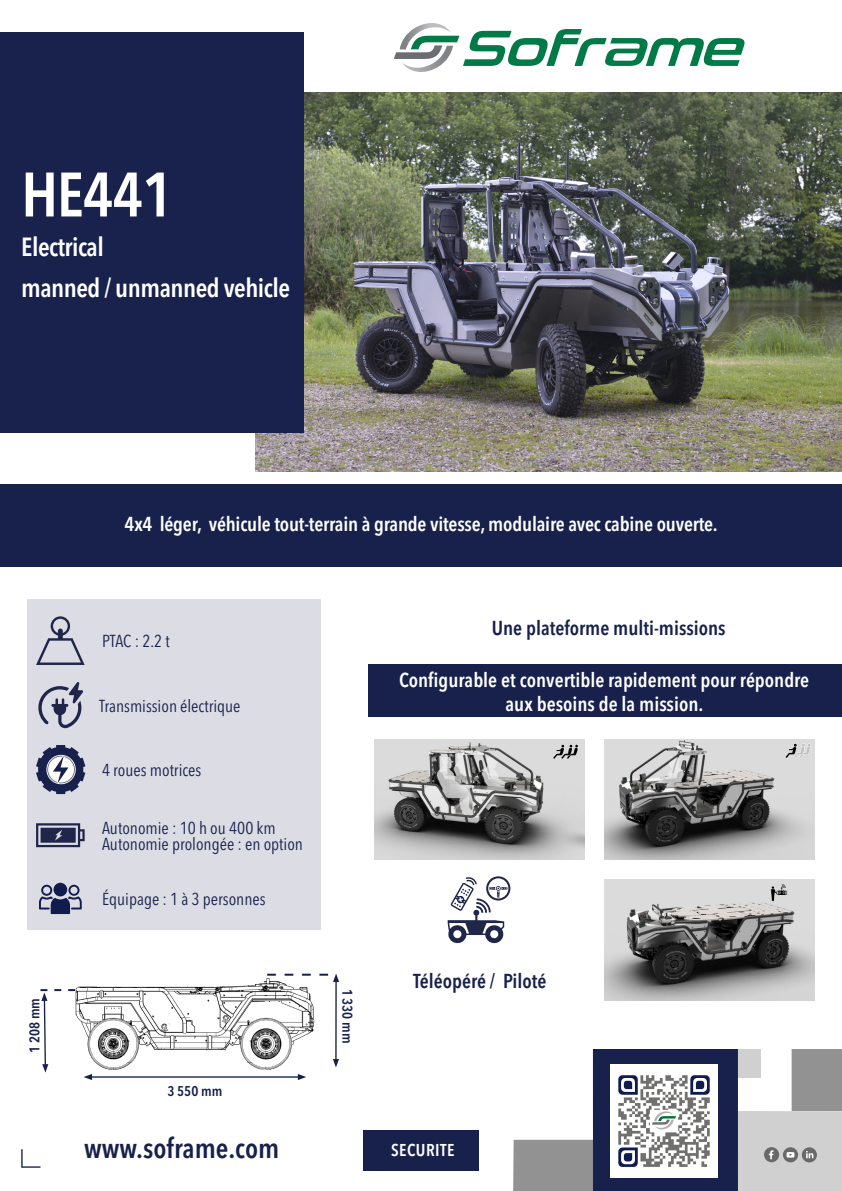
<style>
.page{position:relative;width:842px;height:1191px;background:#fff}
.page>*{position:absolute;margin:0;border:0;box-sizing:border-box;transform-origin:0 0}
.t1{font:600 condensed 62px "Avenir Next LT Pro";letter-spacing:-.02em;color:#fff}
.t2{font:600 condensed 27.7px "Avenir Next LT Pro";color:#17214b}
.t3{font:600 condensed 26px "Avenir Next LT Pro";letter-spacing:-.02em;color:#fff}
.intro{font:600 condensed 20px "Avenir Next LT Pro";letter-spacing:-.01em;color:#fff}
.t4{font:600 condensed 20px "Avenir Next LT Pro";color:#17214b}
.t5{font:condensed 17.2px/16.7px "Avenir Next LT Pro";color:#17214b}
.t6{font:600 condensed 17px "Avenir Next LT Pro";letter-spacing:.025em;color:#fff}
.t7{font:600 condensed 14px "Avenir Next LT Pro";color:#17214b}
</style>
<div class="page">
<div style="left:792px;top:1036px;width:50px;height:75px;background:#929292"></div>
<div style="left:691px;top:1022px;width:70px;height:55px;background:#d0d0d0"></div>
<div style="left:513px;top:1139px;width:80px;height:52px;background:#929292"></div>
<div style="left:593px;top:1046px;width:145px;height:145px;background:#17214b"></div>
<div style="left:421px;top:618px;width:421px;height:431px;background:#fff"></div>
<svg style="left:394px;top:23px;width:350px;height:49px"></svg>
<img style="left:256px;top:92px;width:586px;height:379px">
<div style="left:0;top:484px;width:842px;height:83px;background:#17214b"></div>
<div style="left:0;top:33px;width:303px;height:400px;background:#18224c"></div>
<div style="left:363px;top:1129px;width:116px;height:41px;background:#17214b"></div>
<img style="left:610px;top:1064px;width:108px;height:113px">
<svg style="left:21px;top:1149px;width:19px;height:18px"></svg>
<img style="left:75px;top:978px;width:240px;height:98px">
<hr style="left:90px;top:1076px;width:210px;height:1px;background:#17214b">
<svg style="left:84px;top:1074px;width:8px;height:6px"></svg>
<svg style="left:298px;top:1074px;width:8px;height:6px"></svg>
<hr style="left:335px;top:979px;width:2px;height:82px;background:#17214b">
<svg style="left:333px;top:1059px;width:6px;height:8px"></svg>
<svg style="left:448px;top:876px;width:62px;height:67px"></svg>
<div style="left:27px;top:599px;width:293px;height:330px;background:#dcdde4"></div>
<svg style="left:39px;top:884px;width:43px;height:30px"></svg>
<svg style="left:36px;top:616px;width:49px;height:49px"></svg>
<svg style="left:36px;top:823px;width:49px;height:24px"></svg>
<svg style="left:38px;top:682px;width:45px;height:46px"></svg>
<svg style="left:36px;top:745px;width:49px;height:49px"></svg>
<div style="left:368px;top:665px;width:474px;height:52px;background:#17214b"></div>
<svg style="left:267px;top:973px;width:72px;height:9px"></svg>
<svg style="left:40px;top:989px;width:35px;height:83px"></svg>
<svg style="left:738px;top:1111px;width:104px;height:80px;background:#cacaca"></svg>
<img style="left:375px;top:739px;width:209px;height:121px">
<img style="left:604px;top:739px;width:210px;height:121px">
<img style="left:605px;top:879px;width:209px;height:121px">
<p class="t1" style="left:21px;top:157px;width:153px">HE441</p>
<p class="t3" style="left:21px;top:231px;width:84px">Electrical</p>
<p class="t3" style="left:21px;top:271px;width:270px">manned / unmanned vehicle</p>
<p class="intro" style="left:125px;top:512px;width:595px">4x4 léger, véhicule tout-terrain à grande vitesse, modulaire avec cabine ouverte.</p>
<p class="t7" style="left:26px;top:1052px;width:56px;rotate:-90deg">1 208 mm</p>
<p class="t5" style="left:102px;top:633px;width:69px">PTAC : 2.2 t</p>
<p class="t5" style="left:99px;top:697px;width:143px">Transmission électrique</p>
<p class="t5" style="left:102px;top:761px;width:101px">4 roues motrices</p>
<p class="t5" style="left:102px;top:819px;width:202px">Autonomie : 10 h ou 400 km<br>Autonomie prolongée : en option</p>
<p class="t5" style="left:102px;top:890px;width:165px">Équipage : 1 à 3 personnes</p>
<p class="t7" style="left:168px;top:1082px;width:56px">3 550 mm</p>
<p class="t2" style="left:84px;top:1131px;width:197px">www.soframe.com</p>
<p class="t4" style="left:492px;top:616px;width:235px">Une plateforme multi-missions</p>
<p class="intro" style="left:399px;top:667px;width:412px">Configurable et convertible rapidement pour répondre</p>
<p class="intro" style="left:506px;top:691px;width:199px">aux besoins de la mission.</p>
<p class="t7" style="left:356px;top:988px;width:56px;rotate:90deg">1 330 mm</p>
<p class="t4" style="left:413px;top:969px;width:135px">Téléopéré / Piloté</p>
<p class="t6" style="left:391px;top:1140px;width:65px">SECURITE</p>
</div>
